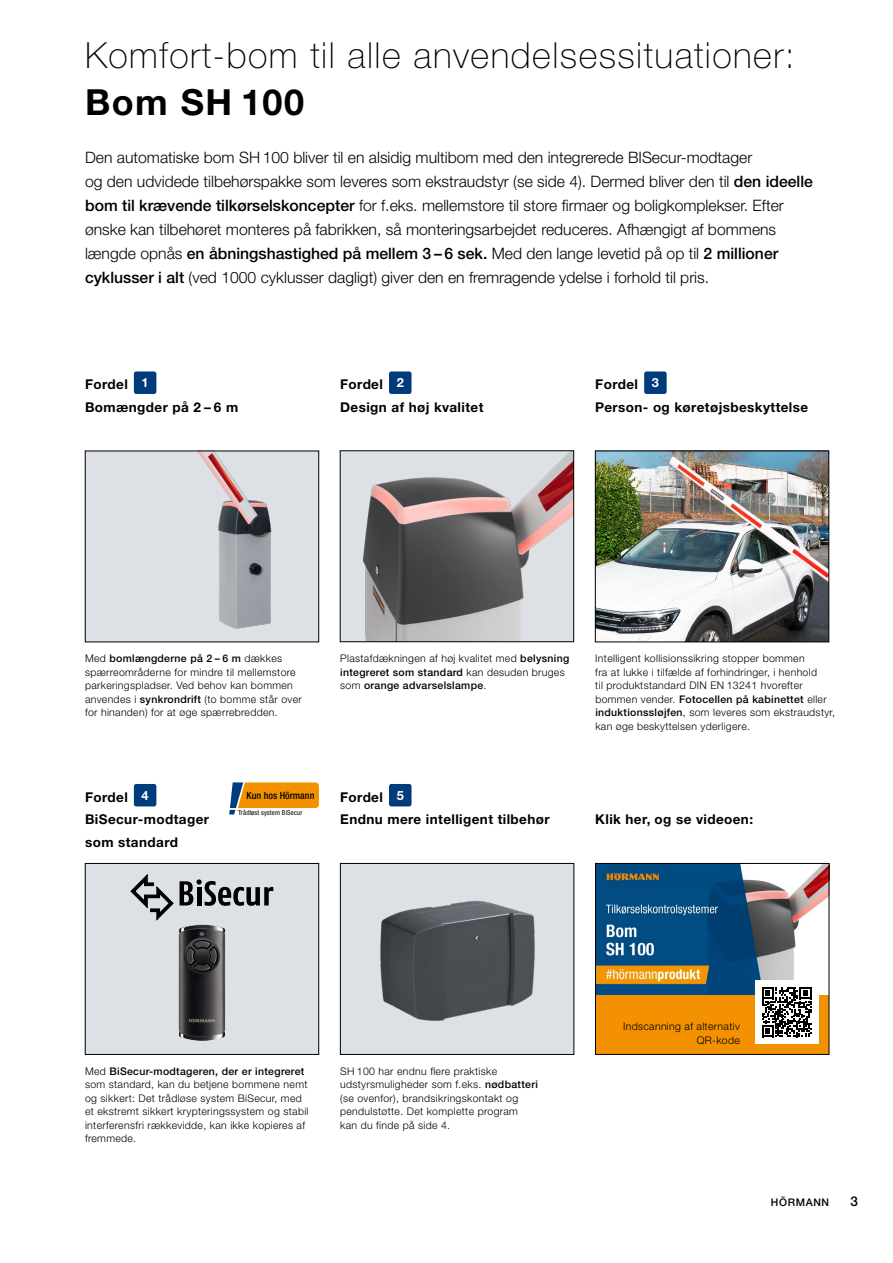
<style>
.page{position:relative;width:893px;height:1263px;background:#fff}
.page>*{position:absolute;margin:0;border:0;box-sizing:border-box;transform-origin:0 0}
.t1{font:100 36px "Hoermann Helvetica Neue";letter-spacing:.04em;color:#000}
.t2{font:700 36px "Hoermann Helvetica Neue";letter-spacing:.04em;color:#000}
.t3{font:300 15.75px/24px "Hoermann Helvetica Neue";color:#000}
.t4{font:700 13.5px/22.5px "Hoermann Helvetica Neue";letter-spacing:.03em;color:#000}
.t5{font:500 13.5px "Hoermann Helvetica Neue";color:#000}
.t6{font:300 10.5px/13.5px "Hoermann Helvetica Neue";letter-spacing:.03em;color:#000}
.t7{font:500 10.5px "Hoermann Helvetica Neue";letter-spacing:.06em;color:#000}
.t8{font:500 condensed 9.9px "Hoermann Helvetica Neue";color:#000}
.t9{font:condensed 6.9px "Hoermann Helvetica Neue";letter-spacing:.02em;color:#000}
.s1{font-weight:500}
.s2{font-size:12.75px;color:#fff}
</style>
<div class="page">
<div style="left:85px;top:863px;width:234px;height:191px;background:#dde1e5"></div>
<div style="left:85px;top:863px;width:234px;height:191px;border:1px solid #000"></div>
<img style="left:597px;top:453px;width:230px;height:187px">
<div style="left:595px;top:451px;width:234px;height:191px;border:1px solid #000"></div>
<img style="left:342px;top:453px;width:230px;height:187px">
<div style="left:340px;top:451px;width:234px;height:191px;border:1px solid #000"></div>
<div style="left:340px;top:863px;width:234px;height:191px;background:#dde1e5"></div>
<img style="left:380px;top:900px;width:155px;height:121px">
<div style="left:340px;top:863px;width:234px;height:191px;border:1px solid #000"></div>
<img style="left:179px;top:924px;width:46px;height:117px">
<img style="left:87px;top:453px;width:230px;height:187px">
<div style="left:595px;top:863px;width:234px;height:191px;background:#f39100"></div>
<img style="left:597px;top:865px;width:230px;height:130px">
<div style="left:595px;top:863px;width:234px;height:191px;border:1px solid #000"></div>
<div style="left:133px;top:371px;width:24px;height:24px;background:#003b7c;border-radius:3px"></div>
<div style="left:132px;top:370px;width:26px;height:25px;border:2px solid #fff;border-radius:3px"></div>
<div style="left:133px;top:783px;width:24px;height:24px;background:#003b7c;border-radius:3px"></div>
<div style="left:132px;top:782px;width:26px;height:26px;border:2px solid #fff;border-radius:3px"></div>
<div style="left:388px;top:371px;width:24px;height:24px;background:#003b7c;border-radius:3px"></div>
<div style="left:387px;top:370px;width:26px;height:25px;border:2px solid #fff;border-radius:3px"></div>
<div style="left:643px;top:371px;width:24px;height:24px;background:#003b7c;border-radius:3px"></div>
<div style="left:643px;top:370px;width:25px;height:25px;border:2px solid #fff;border-radius:3px"></div>
<svg style="left:229px;top:782px;width:90px;height:32px"></svg>
<svg style="left:131px;top:874px;width:43px;height:46px"></svg>
<svg style="left:180px;top:879px;width:93px;height:27px"></svg>
<div style="left:388px;top:783px;width:24px;height:24px;background:#003b7c;border-radius:3px"></div>
<div style="left:387px;top:782px;width:26px;height:26px;border:2px solid #fff;border-radius:3px"></div>
<div style="left:755px;top:980px;width:64px;height:64px;background:#fff"></div>
<svg style="left:762px;top:987px;width:50px;height:50px"></svg>
<h1 class="t1" style="left:85px;top:30px;width:711px">Komfort-bom til alle anvendelsessituationer:</h1>
<h1 class="t2" style="left:85px;top:77px;width:221px">Bom SH 100</h1>
<p class="t3" style="left:85px;top:144px;width:729px">Den automatiske bom SH 100 bliver til en alsidig multibom med den integrerede BISecur-modtager<br>og den udvidede tilbehørspakke som leveres som ekstraudstyr (se side 4). Dermed bliver den til <span class="s1">den ideelle bom til krævende tilkørselskoncepter</span> for f.eks. mellemstore til store firmaer og boligkomplekser. Efter ønske kan tilbehøret monteres på fabrikken, så monteringsarbejdet reduceres. Afhængigt af bommens længde opnås <span class="s1">en åbningshastighed på mellem 3 – 6 sek.</span> Med den lange levetid på op til <span class="s1">2 millioner cyklusser i alt</span> (ved 1000 cyklusser dagligt) giver den en fremragende ydelse i forhold til pris.</p>
<p class="t4" style="left:85px;top:372px;width:155px">Fordel <span class="s2">1<br></span>Bomængder på 2 – 6 m</p>
<p class="t4" style="left:340px;top:372px;width:145px">Fordel <span class="s2">2<br></span>Design af høj kvalitet</p>
<p class="t4" style="left:595px;top:372px;width:214px">Fordel <span class="s2">3<br></span>Person- og køretøjsbeskyttelse</p>
<p class="t6" style="left:85px;top:651px;width:218px">Med <span class="s1">bomlængderne på 2 – 6 m</span> dækkes spærreområderne for mindre til mellemstore parkeringspladser. Ved behov kan bommen anvendes i <span class="s1">synkrondrift</span> (to bomme står over for hinanden) for at øge spærrebredden.</p>
<p class="t6" style="left:340px;top:651px;width:231px">Plastafdækningen af høj kvalitet med <span class="s1">belysning integreret som standard</span> kan desuden bruges som <span class="s1">orange advarselslampe</span>.</p>
<p class="t4" style="left:85px;top:784px;width:126px">Fordel <span class="s2">4<br></span>BiSecur-modtager som standard</p>
<p class="t8" style="left:247px;top:788px;width:69px">Kun hos Hörmann</p>
<p class="t9" style="left:238px;top:807px;width:66px">Trådløst system BiSecur</p>
<p class="t4" style="left:340px;top:784px;width:211px">Fordel <span class="s2">5<br></span>Endnu mere intelligent tilbehør</p>
<p class="t6" style="left:595px;top:651px;width:241px">Intelligent kollisionssikring stopper bommen<br>fra at lukke i tilfælde af forhindringer, i henhold<br>til produktstandard DIN EN 13241 hvorefter bommen vender. <span class="s1">Fotocellen på kabinettet</span> eller <span class="s1">induktionssløjfen</span>, som leveres som ekstraudstyr, kan øge beskyttelsen yderligere.</p>
<p class="t4" style="left:595px;top:807px;width:159px">Klik her, og se videoen:</p>
<p class="t6" style="left:85px;top:1064px;width:225px">Med <span class="s1">BiSecur-modtageren, der er integreret </span>som standard, kan du betjene bommene nemt og sikkert: Det trådløse system BiSecur, med et ekstremt sikkert krypteringssystem og stabil interferensfri rækkevidde, kan ikke kopieres af fremmede.</p>
<p class="t6" style="left:340px;top:1064px;width:199px">SH 100 har endnu flere praktiske udstyrsmuligheder som f.eks. <span class="s1">nødbatteri </span>(se ovenfor), brandsikringskontakt og pendulstøtte. Det komplette program<br>kan du finde på side 4.</p>
<p class="t6" style="left:623px;top:1019px;width:118px;text-align:right">Indscanning af alternativ<br>QR-kode</p>
<p class="t7" style="left:771px;top:1195px;width:60px">HÖRMANN</p>
<p class="t5" style="left:850px;top:1192px;width:9px">3</p>
</div>
